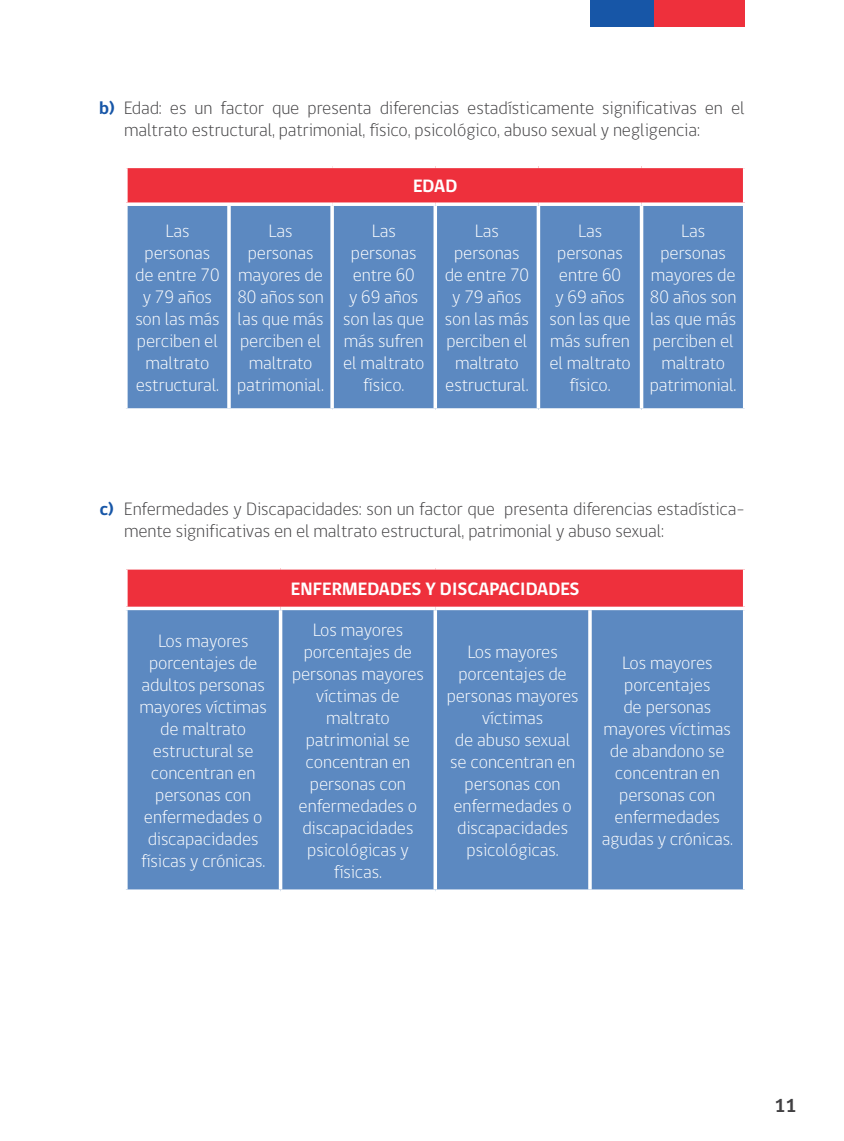
<style>
.page{position:relative;width:844px;height:1141px;background:#fff}
.page>*{position:absolute;margin:0;border:0;box-sizing:border-box;transform-origin:0 0}
.t1{font:700 19.25px "gob CL";color:#414042}
.t2{font:300 18.38px/22.1px "gob CL";letter-spacing:-.005em;color:#fff;text-align:center}
.t3{font:300 18.38px/22.1px "gob CL";letter-spacing:-.005em;color:#414042}
.t4{font:700 18.38px "gob CL";color:#fff}
.s1{font-weight:700;color:#1756a7}
</style>
<div class="page">
<div style="left:590px;top:0;width:63px;height:26px;background:#1756a7"></div>
<div style="left:653px;top:0;width:91px;height:26px;background:#ee303c"></div>
<div style="left:126px;top:166px;width:618px;height:38px;background:#ee303c"></div>
<div style="left:128px;top:206px;width:614px;height:202px;background:#5c89c1"></div>
<hr style="left:124px;top:165px;width:105px;height:3px;background:#fff">
<svg style="left:126px;top:168px;width:2px;height:34px"></svg>
<hr style="left:229px;top:165px;width:103px;height:3px;background:#fff">
<hr style="left:332px;top:165px;width:103px;height:3px;background:#fff">
<hr style="left:435px;top:165px;width:103px;height:3px;background:#fff">
<hr style="left:538px;top:165px;width:103px;height:3px;background:#fff">
<hr style="left:641px;top:165px;width:105px;height:3px;background:#fff">
<svg style="left:742px;top:168px;width:3px;height:34px"></svg>
<svg style="left:126px;top:202px;width:103px;height:2px"></svg>
<svg style="left:127px;top:206px;width:1px;height:202px"></svg>
<svg style="left:229px;top:202px;width:103px;height:2px"></svg>
<svg style="left:227px;top:206px;width:4px;height:202px"></svg>
<svg style="left:332px;top:202px;width:103px;height:4px"></svg>
<svg style="left:330px;top:206px;width:4px;height:202px"></svg>
<svg style="left:435px;top:202px;width:103px;height:4px"></svg>
<svg style="left:433px;top:206px;width:4px;height:202px"></svg>
<svg style="left:538px;top:202px;width:103px;height:4px"></svg>
<svg style="left:536px;top:206px;width:4px;height:202px"></svg>
<svg style="left:641px;top:202px;width:104px;height:4px"></svg>
<svg style="left:639px;top:206px;width:4px;height:202px"></svg>
<svg style="left:742px;top:206px;width:1px;height:202px"></svg>
<svg style="left:126px;top:408px;width:103px;height:1px"></svg>
<svg style="left:229px;top:408px;width:103px;height:1px"></svg>
<svg style="left:332px;top:408px;width:103px;height:2px"></svg>
<svg style="left:435px;top:408px;width:103px;height:2px"></svg>
<svg style="left:538px;top:408px;width:103px;height:2px"></svg>
<svg style="left:641px;top:408px;width:104px;height:2px"></svg>
<div style="left:126px;top:568px;width:618px;height:40px;background:#ee303c"></div>
<div style="left:128px;top:610px;width:614px;height:279px;background:#5c89c1"></div>
<svg style="left:126px;top:568px;width:154px;height:2px"></svg>
<svg style="left:126px;top:570px;width:2px;height:37px"></svg>
<svg style="left:280px;top:568px;width:155px;height:2px"></svg>
<svg style="left:435px;top:568px;width:155px;height:2px"></svg>
<svg style="left:590px;top:568px;width:155px;height:2px"></svg>
<svg style="left:742px;top:570px;width:3px;height:37px"></svg>
<hr style="left:124px;top:607px;width:156px;height:3px;background:#fff">
<svg style="left:126px;top:610px;width:2px;height:279px"></svg>
<hr style="left:280px;top:607px;width:155px;height:3px;background:#fff">
<hr style="left:279px;top:610px;width:3px;height:279px;background:#fff">
<hr style="left:435px;top:607px;width:155px;height:3px;background:#fff">
<svg style="left:433px;top:610px;width:4px;height:279px"></svg>
<hr style="left:590px;top:607px;width:156px;height:3px;background:#fff">
<hr style="left:588px;top:610px;width:3px;height:279px;background:#fff">
<svg style="left:742px;top:610px;width:3px;height:279px"></svg>
<svg style="left:126px;top:889px;width:154px;height:1px"></svg>
<svg style="left:280px;top:889px;width:155px;height:2px"></svg>
<svg style="left:435px;top:889px;width:155px;height:2px"></svg>
<svg style="left:590px;top:889px;width:155px;height:1px"></svg>
<p class="t3" style="left:124px;top:97px;width:622px;text-indent:-25px"><span class="s1">b)</span> Edad: es un factor que presenta diferencias estadísticamente significativas en el maltrato estructural, patrimonial, físico, psicológico, abuso sexual y negligencia:</p>
<p class="t4" style="left:413px;top:174px;width:46px">EDAD</p>
<p class="t2" style="left:135px;top:220px;width:86px">Las personas de entre 70 y 79 años son las más perciben el maltrato estructural.</p>
<p class="t2" style="left:237px;top:220px;width:88px">Las personas mayores de<br>80 años son las que más perciben el maltrato patrimonial.</p>
<p class="t2" style="left:343px;top:220px;width:83px">Las personas entre 60<br>y 69 años son las que más sufren el maltrato físico.</p>
<p class="t2" style="left:444px;top:220px;width:86px">Las personas de entre 70 y 79 años son las más perciben el maltrato estructural.</p>
<p class="t2" style="left:549px;top:220px;width:83px">Las personas entre 60<br>y 69 años son las que más sufren el maltrato físico.</p>
<p class="t2" style="left:649px;top:220px;width:88px">Las personas mayores de<br>80 años son las que más perciben el maltrato patrimonial.</p>
<p class="t3" style="left:124px;top:498px;width:622px;text-indent:-25px"><span class="s1">c)</span> Enfermedades y Discapacidades: son un factor que presenta diferencias estadística&shy;mente significativas en el maltrato estructural, patrimonial y abuso sexual:</p>
<p class="t4" style="left:291px;top:576px;width:290px">ENFERMEDADES Y DISCAPACIDADES</p>
<p class="t2" style="left:139px;top:630px;width:129px">Los mayores porcentajes de adultos personas mayores víctimas de maltrato estructural se concentran en personas con enfermedades o discapacidades físicas y crónicas.</p>
<p class="t2" style="left:292px;top:619px;width:133px">Los mayores porcentajes de personas mayores víctimas de maltrato patrimonial se concentran en personas con enfermedades o discapacidades psicológicas y físicas.</p>
<p class="t2" style="left:446px;top:641px;width:133px">Los mayores porcentajes de personas mayores víctimas<br>de abuso sexual se concentran en personas con enfermedades o discapacidades psicológicas.</p>
<p class="t2" style="left:601px;top:652px;width:133px">Los mayores porcentajes<br>de personas mayores víctimas de abandono se concentran en personas con enfermedades agudas y crónicas.</p>
<p class="t1" style="left:774px;top:1092px;width:24px">11</p>
</div>
